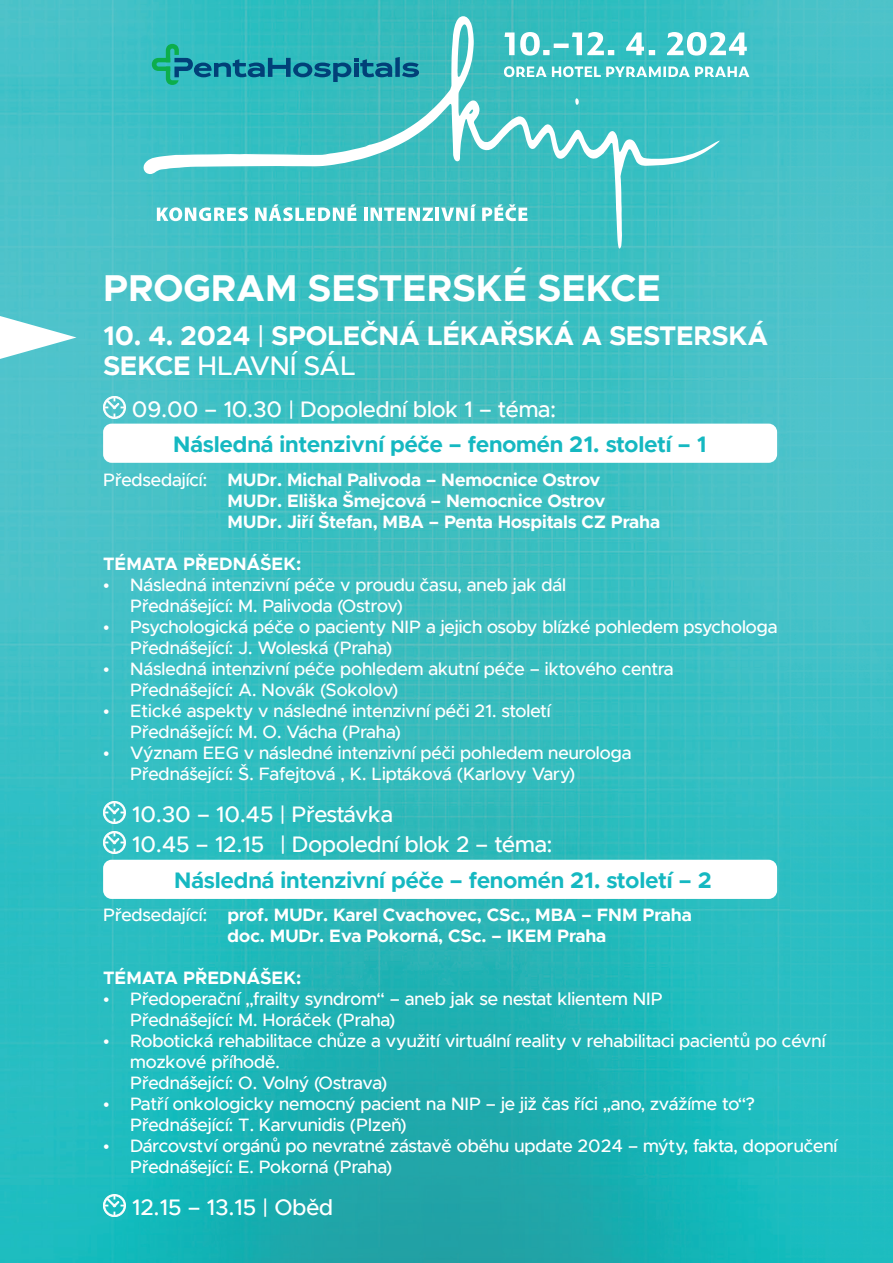
<style>
.page{position:relative;width:893px;height:1263px;background:#fff}
.page>*{position:absolute;margin:0;border:0;box-sizing:border-box;transform-origin:0 0}
.t1{font:700 37.5px "Metropolis";color:#fff}
.t2{font:700 27px/30px "Metropolis";letter-spacing:-.01em;color:#fff}
.t3{font:500 22.5px/30px "Metropolis";color:#fff}
.t4{font:700 22.5px "Metropolis";color:#15b8c1}
.t5{font:500 18px/21px "Metropolis";color:#fff}
.t6{font:700 18px/21px "Metropolis";color:#fff}
.s1{font-weight:500}
</style>
<div class="page">
<img style="left:0;top:0;width:893px;height:1263px">
<svg style="left:144px;top:16px;width:576px;height:232px;background:#48c2c5"></svg>
<svg style="left:157px;top:207px;width:91px;height:14px"></svg>
<svg style="left:255px;top:204px;width:101px;height:17px"></svg>
<svg style="left:364px;top:204px;width:112px;height:17px"></svg>
<svg style="left:482px;top:204px;width:45px;height:17px"></svg>
<svg style="left:152px;top:44px;width:267px;height:41px;background:#28a3ad"></svg>
<svg style="left:504px;top:66px;width:245px;height:11px"></svg>
<svg style="left:504px;top:32px;width:243px;height:24px"></svg>
<svg style="left:103px;top:396px;width:23px;height:23px"></svg>
<div style="left:103px;top:424px;width:674px;height:39px;background:#fff;border-radius:9px"></div>
<svg style="left:103px;top:801px;width:23px;height:23px"></svg>
<svg style="left:103px;top:831px;width:23px;height:23px"></svg>
<div style="left:103px;top:860px;width:674px;height:39px;background:#fff;border-radius:9px"></div>
<svg style="left:103px;top:1194px;width:23px;height:23px"></svg>
<svg style="left:0;top:312px;width:77px;height:50px"></svg>
<h1 class="t1" style="left:103px;top:264px;width:559px">PROGRAM SESTERSKÉ SEKCE</h1>
<h2 class="t2" style="left:103px;top:320px;width:667px">10. 4. 2024 <span class="s1">|</span> SPOLEČNÁ LÉKAŘSKÁ A SESTERSKÁ<br>SEKCE <span class="s1">HLAVNÍ SÁL</span></h2>
<p class="t3" style="left:132px;top:394px;width:425px">09.00 – 10.30 | Dopolední blok 1 – téma:</p>
<p class="t4" style="left:173px;top:430px;width:535px">Následná intenzivní péče – fenomén 21. století – 1</p>
<p class="t6" style="left:228px;top:469px;width:434px;text-indent:-125px"><span class="s1">Předsedající:</span> MUDr. Michal Palivoda – Nemocnice Ostrov<br>MUDr. Eliška Šmejcová – Nemocnice Ostrov<br>MUDr. Jiří Štefan, MBA – Penta Hospitals CZ Praha</p>
<p class="t6" style="left:103px;top:553px;width:200px">TÉMATA PŘEDNÁŠEK:</p>
<p class="t5" style="left:130px;top:574px;width:438px;text-indent:-27px">• Následná intenzivní péče v proudu času, aneb jak dál<br>Přednášející: M. Palivoda (Ostrov)</p>
<p class="t5" style="left:130px;top:616px;width:649px;text-indent:-27px">• Psychologická péče o pacienty NIP a jejich osoby blízké pohledem psychologa<br>Přednášející: J. Woleská (Praha)</p>
<p class="t5" style="left:130px;top:658px;width:545px;text-indent:-27px">• Následná intenzivní péče pohledem akutní péče – iktového centra<br>Přednášející: A. Novák (Sokolov)</p>
<p class="t5" style="left:130px;top:700px;width:422px;text-indent:-27px">• Etické aspekty v následné intenzivní péči 21. století<br>Přednášející: M. O. Vácha (Praha)</p>
<p class="t5" style="left:130px;top:742px;width:503px;text-indent:-27px">• Význam EEG v následné intenzivní péči pohledem neurologa<br>Přednášející: Š. Fafejtová , K. Liptáková (Karlovy Vary)</p>
<p class="t3" style="left:132px;top:799px;width:422px">10.30 – 10.45 | Přestávka<br>10.45 – 12.15 | Dopolední blok 2 – téma:</p>
<p class="t4" style="left:174px;top:866px;width:539px">Následná intenzivní péče – fenomén 21. století – 2</p>
<p class="t6" style="left:228px;top:904px;width:466px;text-indent:-125px"><span class="s1">Předsedající:</span> prof. MUDr. Karel Cvachovec, CSc., MBA – FNM Praha doc. MUDr. Eva Pokorná, CSc. – IKEM Praha</p>
<p class="t6" style="left:103px;top:967px;width:200px">TÉMATA PŘEDNÁŠEK:</p>
<p class="t5" style="left:130px;top:988px;width:534px;text-indent:-27px">• Předoperační „frailty syndrom“ – aneb jak se nestat klientem NIP<br>Přednášející: M. Horáček (Praha)</p>
<p class="t5" style="left:130px;top:1030px;width:697px;text-indent:-27px">• Robotická rehabilitace chůze a využití virtuální reality v rehabilitaci pacientů po cévní mozkové příhodě.<br>Přednášející: O. Volný (Ostrava)</p>
<p class="t5" style="left:130px;top:1093px;width:627px;text-indent:-27px">• Patří onkologicky nemocný pacient na NIP – je již čas říci „ano, zvážíme to“?<br>Přednášející: T. Karvunidis (Plzeň)</p>
<p class="t5" style="left:130px;top:1135px;width:709px;text-indent:-27px">• Dárcovství orgánů po nevratné zástavě oběhu update 2024 – mýty, fakta, doporučení<br>Přednášející: E. Pokorná (Praha)</p>
<p class="t3" style="left:132px;top:1192px;width:203px">12.15 – 13.15 | Oběd</p>
</div>
